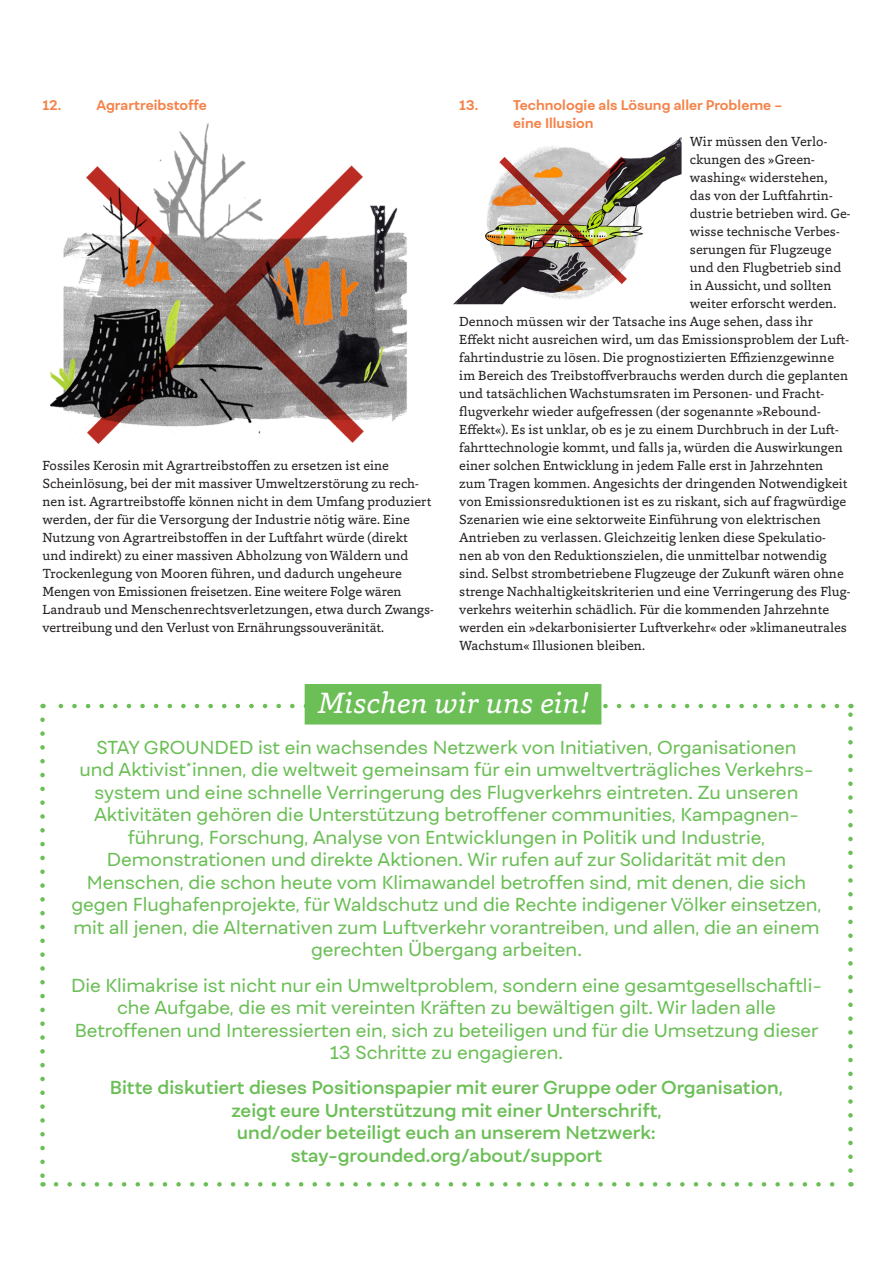
<style>
.page{position:relative;width:893px;height:1263px;background:#fff}
.page>*{position:absolute;margin:0;border:0;box-sizing:border-box;transform-origin:0 0}
.t1{font:italic 30px "Capita";color:#fff}
.t2{font:18px/22.5px "Fibra One";color:#6bbf56;text-align:center}
.t3{font:600 18px/22.5px "Fibra One";color:#6bbf56;text-align:center}
.Fußnote{font:13.5px/18px "Capita";color:#231f20}
.Fußnote-2{font:700 13.5px "Fibra One";color:#f58349}
</style>
<div class="page">
<img style="left:50px;top:123px;width:357px;height:321px">
<img style="left:453px;top:137px;width:229px;height:168px">
<svg style="left:56px;top:1182px;width:779px;height:4px"></svg>
<svg style="left:40px;top:720px;width:5px;height:466px"></svg>
<svg style="left:848px;top:704px;width:5px;height:467px"></svg>
<svg style="left:43px;top:704px;width:794px;height:4px"></svg>
<div style="left:305px;top:684px;width:296px;height:40px;background:#6bbf56"></div>
<p class="Fußnote-2" style="left:43px;top:96px;width:20px">12.</p>
<p class="Fußnote-2" style="left:97px;top:96px;width:112px">Agrartreibstoffe</p>
<p class="Fußnote" style="left:43px;top:456px;width:393px">Fossiles Kerosin mit Agrartreibstoffen zu ersetzen ist eine Scheinlösung, bei der mit massiver Umweltzerstörung zu rech&shy;nen ist. Agrartreibstoffe können nicht in dem Umfang produziert werden, der für die Versorgung der Industrie nötig wäre. Eine Nutzung von Agrartreibstoffen in der Luftfahrt würde (direkt und indirekt) zu einer massiven Abholzung von Wäldern und Trockenlegung von Mooren führen, und dadurch ungeheure Mengen von Emissionen freisetzen. Eine weitere Folge wären Landraub und Menschenrechtsverletzungen, etwa durch Zwangs&shy;vertreibung und den Verlust von Ernährungssouveränität.</p>
<p class="Fußnote-2" style="left:459px;top:96px;width:21px">13.</p>
<p class="Fußnote-2" style="left:513px;top:96px;width:271px">Technologie als Lösung aller Probleme –</p>
<p class="Fußnote-2" style="left:513px;top:114px;width:82px">eine Illusion</p>
<p class="Fußnote" style="left:690px;top:132px;width:139px">Wir müssen den Verlo-</p>
<p class="Fußnote" style="left:690px;top:150px;width:126px">ckungen des »Green-</p>
<p class="Fußnote" style="left:690px;top:168px;width:139px">washing« widerstehen,</p>
<p class="Fußnote" style="left:690px;top:186px;width:144px">das von der Luftfahrtin-</p>
<p class="Fußnote" style="left:690px;top:204px;width:162px">dustrie betrieben wird. Ge-</p>
<p class="Fußnote" style="left:690px;top:222px;width:151px">wisse technische Verbes-</p>
<p class="Fußnote" style="left:690px;top:240px;width:143px">serungen für Flugzeuge</p>
<p class="Fußnote" style="left:690px;top:258px;width:153px">und den Flugbetrieb sind</p>
<p class="Fußnote" style="left:690px;top:276px;width:143px">in Aussicht, und sollten</p>
<p class="Fußnote" style="left:690px;top:294px;width:148px">weiter erforscht werden.</p>
<p class="Fußnote" style="left:459px;top:312px;width:355px">Dennoch müssen wir der Tatsache ins Auge sehen, dass ihr</p>
<p class="Fußnote" style="left:459px;top:330px;width:391px">Effekt nicht ausreichen wird, um das Emissionsproblem der Luft-</p>
<p class="Fußnote" style="left:459px;top:348px;width:376px">fahrtindustrie zu lösen. Die prognostizierten Effizienzgewinne</p>
<p class="Fußnote" style="left:459px;top:366px;width:390px">im Bereich des Treibstoffverbrauchs werden durch die geplanten</p>
<p class="Fußnote" style="left:459px;top:384px;width:366px">und tatsächlichen Wachstumsraten im Personen- und Fracht-</p>
<p class="Fußnote" style="left:459px;top:402px;width:363px">flugverkehr wieder aufgefressen (der sogenannte »Rebound-</p>
<p class="Fußnote" style="left:459px;top:420px;width:381px">Effekt«). Es ist unklar, ob es je zu einem Durchbruch in der Luft-</p>
<p class="Fußnote" style="left:459px;top:438px;width:385px">fahrttechnologie kommt, und falls ja, würden die Auswirkungen</p>
<p class="Fußnote" style="left:459px;top:456px;width:366px">einer solchen Entwicklung in jedem Falle erst in Jahrzehnten</p>
<p class="Fußnote" style="left:459px;top:474px;width:390px">zum Tragen kommen. Angesichts der dringenden Notwendigkeit</p>
<p class="Fußnote" style="left:459px;top:492px;width:389px">von Emissionsreduktionen ist es zu riskant, sich auf fragwürdige</p>
<p class="Fußnote" style="left:459px;top:510px;width:363px">Szenarien wie eine sektorweite Einführung von elektrischen</p>
<p class="Fußnote" style="left:459px;top:528px;width:368px">Antrieben zu verlassen. Gleichzeitig lenken diese Spekulatio-</p>
<p class="Fußnote" style="left:459px;top:546px;width:369px">nen ab von den Reduktionszielen, die unmittelbar notwendig</p>
<p class="Fußnote" style="left:459px;top:564px;width:386px">sind. Selbst strombetriebene Flugzeuge der Zukunft wären ohne</p>
<p class="Fußnote" style="left:459px;top:582px;width:393px">strenge Nachhaltigkeitskriterien und eine Verringerung des Flug-</p>
<p class="Fußnote" style="left:459px;top:600px;width:371px">verkehrs weiterhin schädlich. Für die kommenden Jahrzehnte</p>
<p class="Fußnote" style="left:459px;top:618px;width:389px">werden ein »dekarbonisierter Luftverkehr« oder »klimaneutrales</p>
<p class="Fußnote" style="left:459px;top:636px;width:187px">Wachstum« Illusionen bleiben.</p>
<p class="t1" style="left:318px;top:683px;width:272px">Mischen wir uns ein!</p>
<p class="t2" style="left:71px;top:736px;width:752px">STAY GROUNDED ist ein wachsendes Netzwerk von Initiativen, Organisationen<br>und Aktivist*innen, die weltweit gemeinsam für ein umweltverträgliches Verkehrs&shy;system und eine schnelle Verringerung des Flugverkehrs eintreten. Zu unseren Aktivitäten gehören die Unterstützung betroffener communities, Kampagnen&shy;führung, Forschung, Analyse von Entwicklungen in Politik und Industrie, Demonstrationen und direkte Aktionen. Wir rufen auf zur Solidarität mit den Menschen, die schon heute vom Klimawandel betroffen sind, mit denen, die sich gegen Flughafenprojekte, für Waldschutz und die Rechte indigener Völker einsetzen, mit all jenen, die Alternativen zum Luftverkehr vorantreiben, und allen, die an einem gerechten Übergang arbeiten.</p>
<p class="t2" style="left:71px;top:973px;width:752px">Die Klimakrise ist nicht nur ein Umweltproblem, sondern eine gesamtgesellschaftli&shy;che Aufgabe, die es mit vereinten Kräften zu bewältigen gilt. Wir laden alle Betroffenen und Interessierten ein, sich zu beteiligen und für die Umsetzung dieser 13 Schritte zu engagieren.</p>
<p class="t3" style="left:110px;top:1076px;width:675px">Bitte diskutiert dieses Positionspapier mit eurer Gruppe oder Organisation, zeigt eure Unterstützung mit einer Unterschrift,<br>und/oder beteiligt euch an unserem Netzwerk: stay-grounded.org/about/support</p>
</div>
